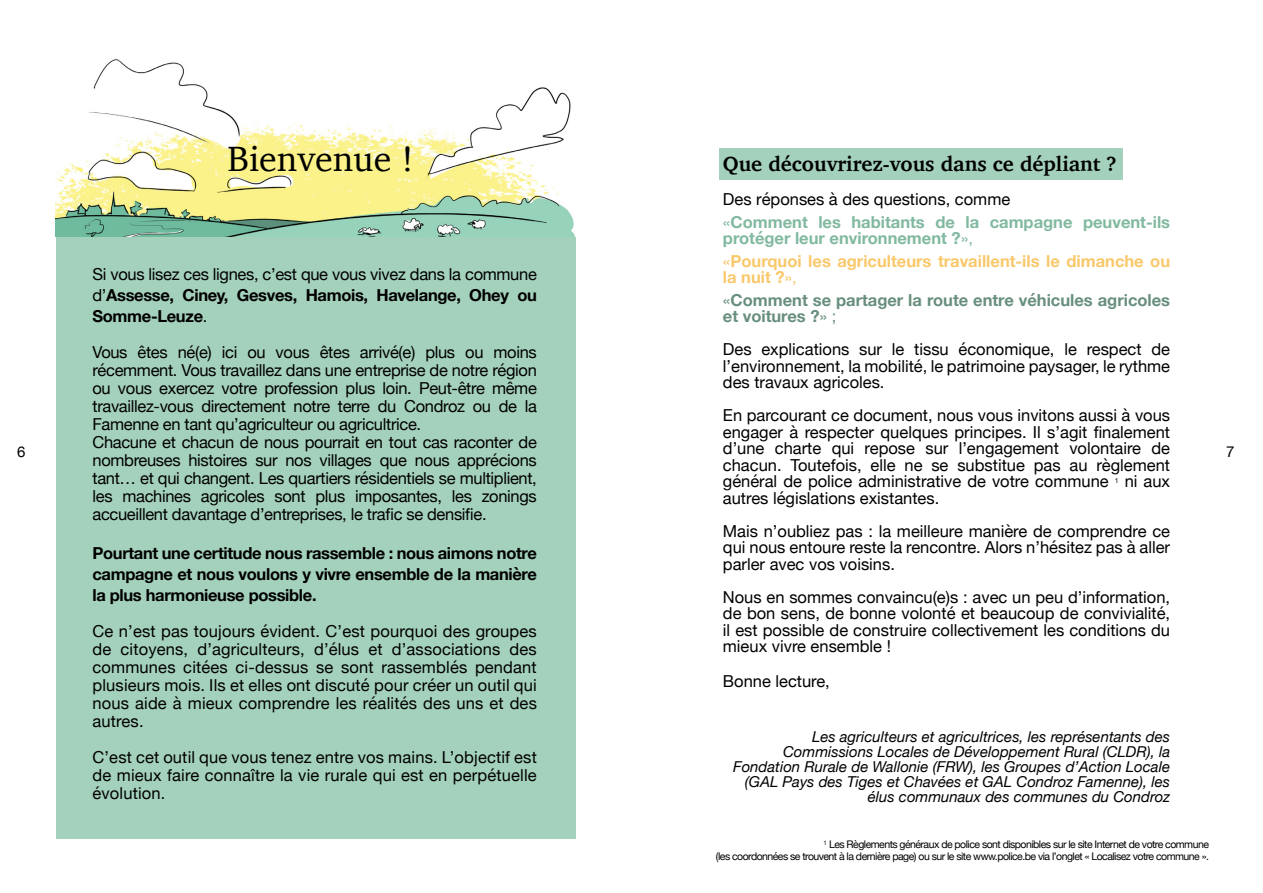
<style>
.page{position:relative;width:1263px;height:893px;background:#fff}
.page>*{position:absolute;margin:0;border:0;box-sizing:border-box;transform-origin:0 0}
.t1{font:36px "Charter";color:#000}
.t2{font:700 21px "Charter";color:#000}
.t3{font:16.5px/18px "Helvetica Neue";letter-spacing:-.02em;color:#000;text-align:justify}
.t4{font:16.5px/33px "Helvetica Neue";color:#000}
.t5{font:700 16.5px/21px "Helvetica Neue";letter-spacing:-.02em;color:#000;text-align:justify}
.t6{font:700 16.5px/22.5px "Helvetica Neue";color:#f9c86b}
.t7{font:700 16.5px/22.5px "Helvetica Neue";color:#81b9a0}
.t8{font:700 16.5px/22.5px "Helvetica Neue";color:#688f7d}
.t9{font:italic 15px/15px "Helvetica Neue";color:#000;text-align:right}
.t10{font:15px "Helvetica Neue";color:#000}
.t11{font:10.5px/12px "Helvetica Neue";letter-spacing:-.05em;color:#000;text-align:right}
.t12{font:7.05px "Helvetica Neue";color:#000}
.s1{font-weight:400;color:#000}
.s2{font-weight:400}
.s3{color:#81b9a0}
.s4{font-weight:400;color:#81b9a0}
.s5{color:#f9c86b}
.s6{font-weight:400;color:#f9c86b}
.s7{font-weight:700;color:#688f7d}
.s8{color:#688f7d}
</style>
<div class="page">
<div style="left:56px;top:153px;width:519px;height:686px;background:#a4d1bc"></div>
<img style="left:56px;top:59px;width:519px;height:177px">
<div style="left:719px;top:148px;width:404px;height:32px;background:#a4d1bc"></div>
<h1 class="t1" style="left:227px;top:127px;width:188px">Bienvenue !</h1>
<p class="t2" style="left:723px;top:145px;width:395px">Que découvrirez-vous dans ce dépliant ?</p>
<p class="t7" style="left:723px;top:188px;width:449px"><span class="s1">Des réponses à des questions, comme<br></span><span class="s2">«</span>Comment les habitants de la campagne peuvent-ils</p>
<p class="t6" style="left:723px;top:227px;width:449px"><span class="s3">protéger leur environnement ?</span><span class="s4">»,<br></span><span class="s2">«</span>Pourquoi les agriculteurs travaillent-ils le dimanche ou</p>
<p class="t8" style="left:723px;top:266px;width:449px"><span class="s5">la nuit ?</span><span class="s6">»,<br></span><span class="s2">«</span>Comment se partager la route entre véhicules agricoles</p>
<p class="t4" style="left:723px;top:301px;width:449px"><span class="s7">et voitures ?</span><span class="s8">» ;<br></span>Des explications sur le tissu économique, le respect de</p>
<p class="t4" style="left:723px;top:359px;width:449px;line-height:16.5px">l’environnement, la mobilité, le patrimoine paysager, le rythme des travaux agricoles.</p>
<p class="t3" style="left:723px;top:408px;width:449px;line-height:16.5px">En parcourant ce document, nous vous invitons aussi à vous engager à respecter quelques principes. Il s’agit finalement d’une charte qui repose sur l’engagement volontaire de chacun. Toutefois, elle ne se substitue pas au règlement général de police administrative de votre commune</p>
<p class="t5" style="left:92px;top:264px;width:446px"><span class="s2">Si vous lisez ces lignes, c’est que vous vivez dans la commune d’</span>Assesse, Ciney, Gesves, Hamois, Havelange, Ohey ou Somme-Leuze<span class="s2">.</span></p>
<p class="t3" style="left:92px;top:344px;width:446px;text-align:left">Vous êtes né(e) ici ou vous êtes arrivé(e) plus ou moins récemment. Vous travaillez dans une entreprise de notre région ou vous exercez votre profession plus loin. Peut-être même travaillez-vous directement notre terre du Condroz ou de la Famenne en tant qu’agriculteur ou agricultrice.<br>Chacune et chacun de nous pourrait en tout cas raconter de nombreuses histoires sur nos villages que nous apprécions tant… et qui changent. Les quartiers résidentiels se multiplient, les machines agricoles sont plus imposantes, les zonings accueillent davantage d’entreprises, le trafic se densifie.</p>
<p class="t5" style="left:92px;top:543px;width:446px">Pourtant une certitude nous rassemble : nous aimons notre campagne et nous voulons y vivre ensemble de la manière la plus harmonieuse possible.</p>
<p class="t3" style="left:92px;top:623px;width:446px">Ce n’est pas toujours évident. C’est pourquoi des groupes de citoyens, d’agriculteurs, d’élus et d’associations des communes citées ci-dessus se sont rassemblés pendant plusieurs mois. Ils et elles ont discuté pour créer un outil qui nous aide à mieux comprendre les réalités des uns et des autres.</p>
<p class="t3" style="left:92px;top:749px;width:446px">C’est cet outil que vous tenez entre vos mains. L’objectif est de mieux faire connaître la vie rurale qui est en perpétuelle évolution.</p>
<p class="t10" style="left:17px;top:440px;width:10px">6</p>
<p class="t10" style="left:1226px;top:440px;width:10px">7</p>
<p class="t12" style="left:1115px;top:476px;width:5px">1</p>
<p class="t3" style="left:1125px;top:473px;width:47px">ni aux</p>
<p class="t4" style="left:723px;top:482px;width:449px">autres législations existantes.<br>Mais n’oubliez pas : la meilleure manière de comprendre ce</p>
<p class="t4" style="left:723px;top:540px;width:449px;line-height:16.5px">qui nous entoure reste la rencontre. Alors n’hésitez pas à aller parler avec vos voisins.</p>
<p class="t3" style="left:723px;top:590px;width:449px;line-height:16.5px">Nous en sommes convaincu(e)s : avec un peu d’information, de bon sens, de bonne volonté et beaucoup de convivialité, il est possible de construire collectivement les conditions du mieux vivre ensemble !</p>
<p class="t4" style="left:723px;top:665px;width:108px">Bonne lecture,</p>
<p class="t9" style="left:733px;top:730px;width:439px">Les agriculteurs et agricultrices, les représentants des Commissions Locales de Développement Rural (CLDR), la Fondation Rurale de Wallonie (FRW), les Groupes d’Action Locale (GAL Pays des Tiges et Chavées et GAL Condroz Famenne), les élus communaux des communes du Condroz</p>
<p class="t11" style="left:716px;top:839px;width:495px"><sup>1</sup> Les Règlements généraux de police sont disponibles sur le site Internet de votre commune<br>(les coordonnées se trouvent à la dernière page) ou sur le site www.police.be via l’onglet « Localisez votre commune ».</p>
</div>
